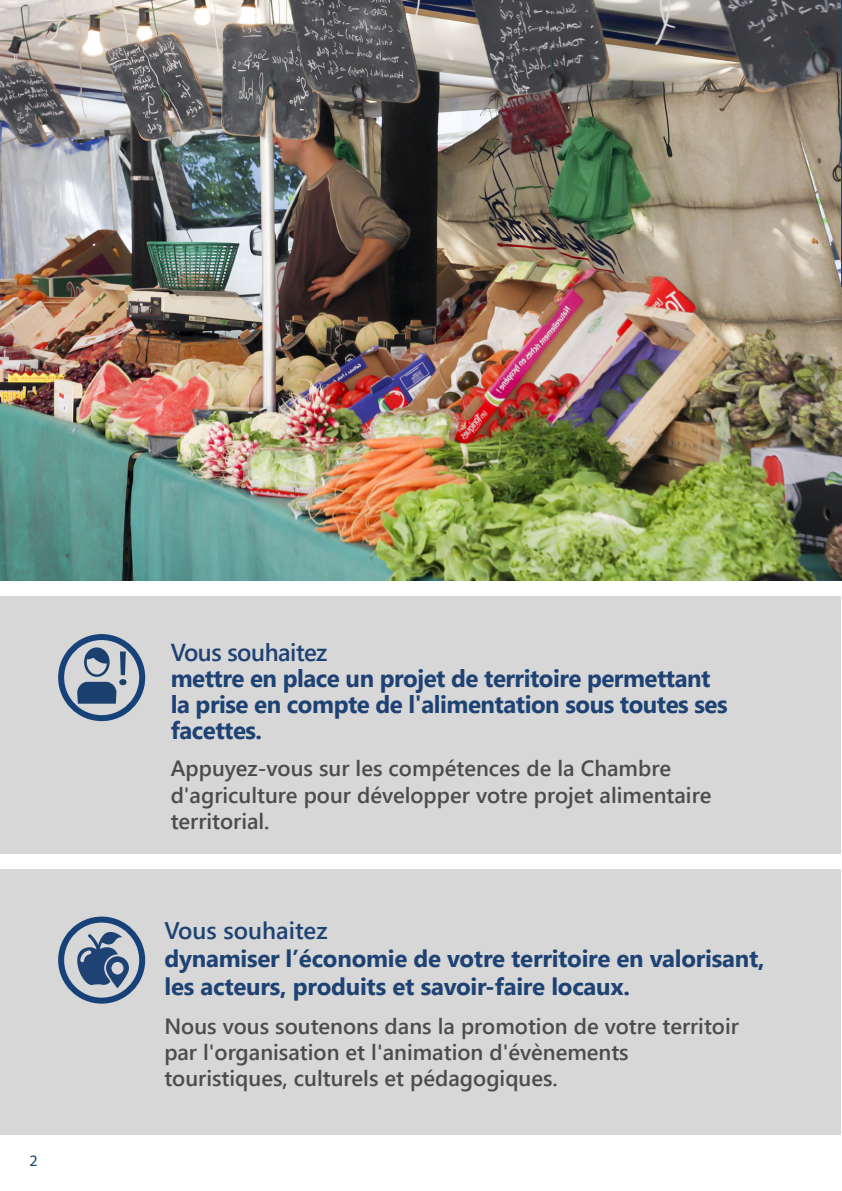
<style>
.page{position:relative;width:842px;height:1191px;background:#fff}
.page>*{position:absolute;margin:0;border:0;box-sizing:border-box;transform-origin:0 0}
.t1{font:700 24.4px/26px "Segoe UI";letter-spacing:-.02em;color:#1d4273}
.t2{font:700 24px/28px "Segoe UI";letter-spacing:-.01em;color:#1d4273}
.t3{font:600 22px/26.4px "Segoe UI";color:#4b4c4d}
.t4{font:16px "Myriad Pro";color:#174279}
.s1{font-weight:600}
</style>
<div class="page">
<div style="left:0;top:596px;width:841px;height:258px;background:#d7d7d7"></div>
<div style="left:0;top:869px;width:841px;height:265px;background:#d7d7d7"></div>
<img style="left:0;top:0;width:842px;height:580px">
<hr style="left:841px;top:273px;width:1px;height:482px;background:#d7d7d7">
<div style="left:58px;top:634px;width:87px;height:87px;border:6px solid #174279;border-radius:50%"></div>
<div style="left:58px;top:916px;width:87px;height:87px;border:6px solid #174279;border-radius:50%"></div>
<svg style="left:76px;top:923px;width:53px;height:65px"></svg>
<svg style="left:77px;top:647px;width:49px;height:56px"></svg>
<p class="t4" style="left:29px;top:1150px;width:10px">2</p>
<p class="t1" style="left:171px;top:638px;width:558px"><span class="s1">Vous souhaitez<br></span>mettre en place un projet de territoire permettant la prise en compte de l'alimentation sous toutes ses facettes.</p>
<p class="t3" style="left:171px;top:753px;width:542px">Appuyez-vous sur les compétences de la Chambre d'agriculture pour développer votre projet alimentaire territorial.</p>
<p class="t2" style="left:164px;top:915px;width:602px"><span class="s1">Vous souhaitez<br></span>dynamiser l’économie de votre territoire en valorisant, les acteurs, produits et savoir-faire locaux.</p>
<p class="t3" style="left:164px;top:1010px;width:576px">Nous vous soutenons dans la promotion de votre territoir par l'organisation et l'animation d'évènements touristiques, culturels et pédagogiques.</p>
</div>
